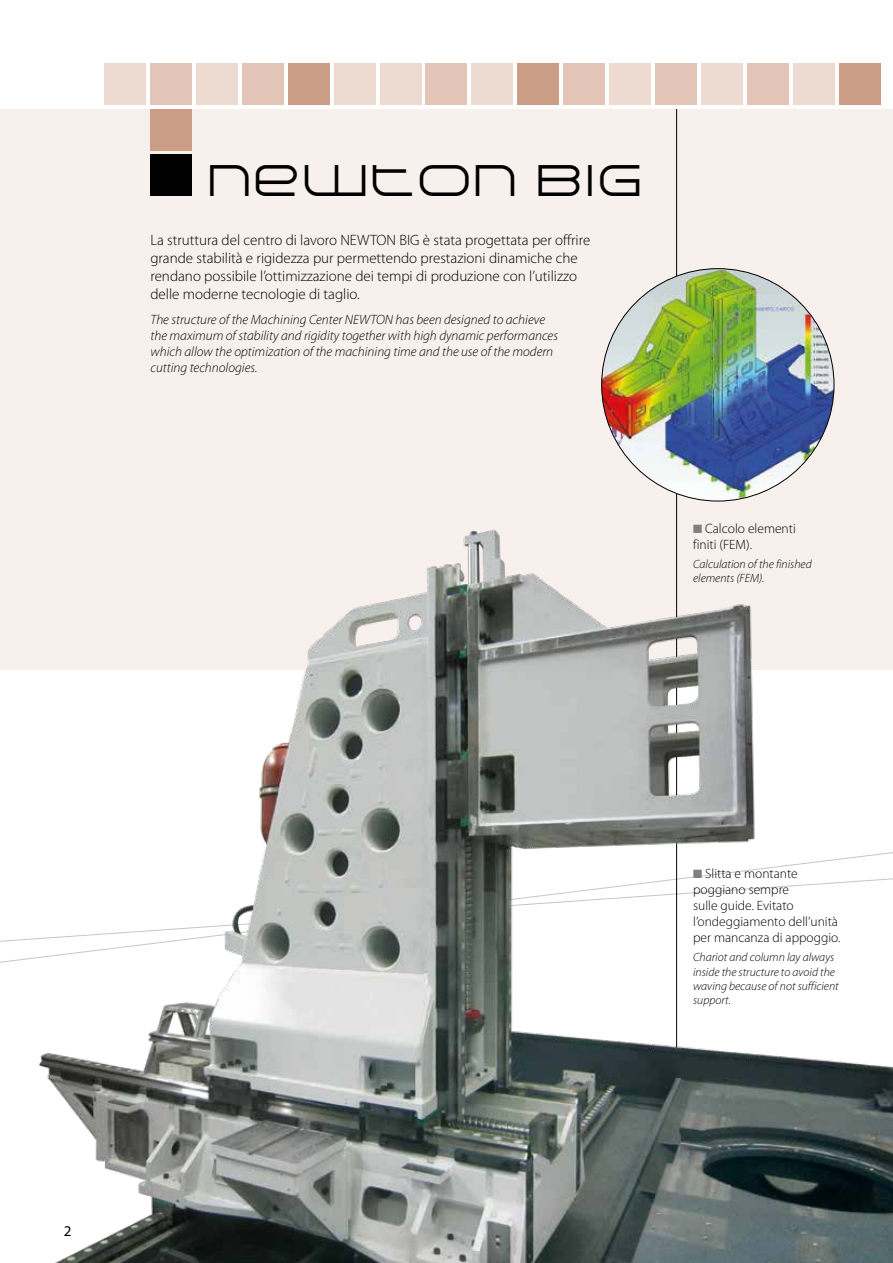
<style>
.page{position:relative;width:893px;height:1263px;background:#fff}
.page>*{position:absolute;margin:0;border:0;box-sizing:border-box;transform-origin:0 0}
.t1{font:45px "Arkitech";color:#000}
.t2{font:300 15px/18px "Myriad Pro";color:#000}
.t3{font:15px "Myriad Pro";color:#000}
.t4{font:italic 300 13.5px/16.2px "Myriad Pro";color:#000}
.t5{font:300 13.5px/16.2px "Myriad Pro";color:#000}
.t6{font:italic 300 12px/14.4px "Myriad Pro";color:#000}
.s1{color:#808080}
</style>
<div class="page">
<div style="left:0;top:109px;width:893px;height:561px;background:#f8f0ec"></div>
<div style="left:655px;top:64px;width:42px;height:41px;background:#e2c5b6"></div>
<div style="left:426px;top:64px;width:41px;height:41px;background:#e2c5b6"></div>
<div style="left:334px;top:64px;width:41px;height:41px;background:#eddad0"></div>
<div style="left:196px;top:64px;width:42px;height:41px;background:#eddad0"></div>
<div style="left:288px;top:64px;width:41px;height:41px;background:#cc9d85"></div>
<div style="left:793px;top:64px;width:41px;height:41px;background:#eddad0"></div>
<div style="left:105px;top:64px;width:41px;height:41px;background:#eddad0"></div>
<div style="left:701px;top:64px;width:41px;height:41px;background:#eddad0"></div>
<div style="left:472px;top:64px;width:41px;height:41px;background:#eddad0"></div>
<div style="left:150px;top:64px;width:42px;height:41px;background:#e2c5b6"></div>
<div style="left:150px;top:109px;width:42px;height:41px;background:#cc9d85"></div>
<div style="left:150px;top:154px;width:42px;height:42px;background:#000"></div>
<div style="left:747px;top:64px;width:41px;height:41px;background:#e2c5b6"></div>
<div style="left:518px;top:64px;width:41px;height:41px;background:#cc9d85"></div>
<div style="left:564px;top:64px;width:41px;height:41px;background:#e2c5b6"></div>
<div style="left:609px;top:64px;width:42px;height:41px;background:#eddad0"></div>
<div style="left:380px;top:64px;width:41px;height:41px;background:#eddad0"></div>
<div style="left:242px;top:64px;width:42px;height:41px;background:#e2c5b6"></div>
<div style="left:839px;top:64px;width:41px;height:41px;background:#cc9d85"></div>
<hr style="left:676px;top:109px;width:1px;height:1154px;background:#000">
<img style="left:602px;top:269px;width:232px;height:232px;border-radius:116px">
<img style="left:0;top:517px;width:893px;height:746px">
<h1 class="t1" style="left:206px;top:150px;width:439px">NEWTON BIG</h1>
<p class="t2" style="left:150px;top:231px;width:441px">La struttura del centro di lavoro NEWTON BIG è stata progettata per offrire grande stabilità e rigidezza pur permettendo prestazioni dinamiche che rendano possibile l’ottimizzazione dei tempi di produzione con l’utilizzo delle moderne tecnologie di taglio.</p>
<p class="t4" style="left:150px;top:311px;width:409px">The structure of the Machining Center NEWTON has been designed to achieve the maximum of stability and rigidity together with high dynamic performances which allow the optimization of the machining time and the use of the modern cutting technologies.</p>
<p class="t5" style="left:693px;top:520px;width:104px"><span class="s1">■</span> Calcolo elementi finiti (FEM).</p>
<p class="t6" style="left:693px;top:557px;width:120px">Calculation of the finished elements (FEM).</p>
<p class="t3" style="left:64px;top:1222px;width:9px">2</p>
<p class="t5" style="left:693px;top:865px;width:149px"><span class="s1">■</span> Slitta e montante poggiano sempre<br>sulle guide. Evitato l’ondeggiamento dell’unità per mancanza di appoggio.</p>
<p class="t6" style="left:693px;top:950px;width:147px">Chariot and column lay always inside the structure to avoid the waving because of not sufficient support.</p>
</div>
